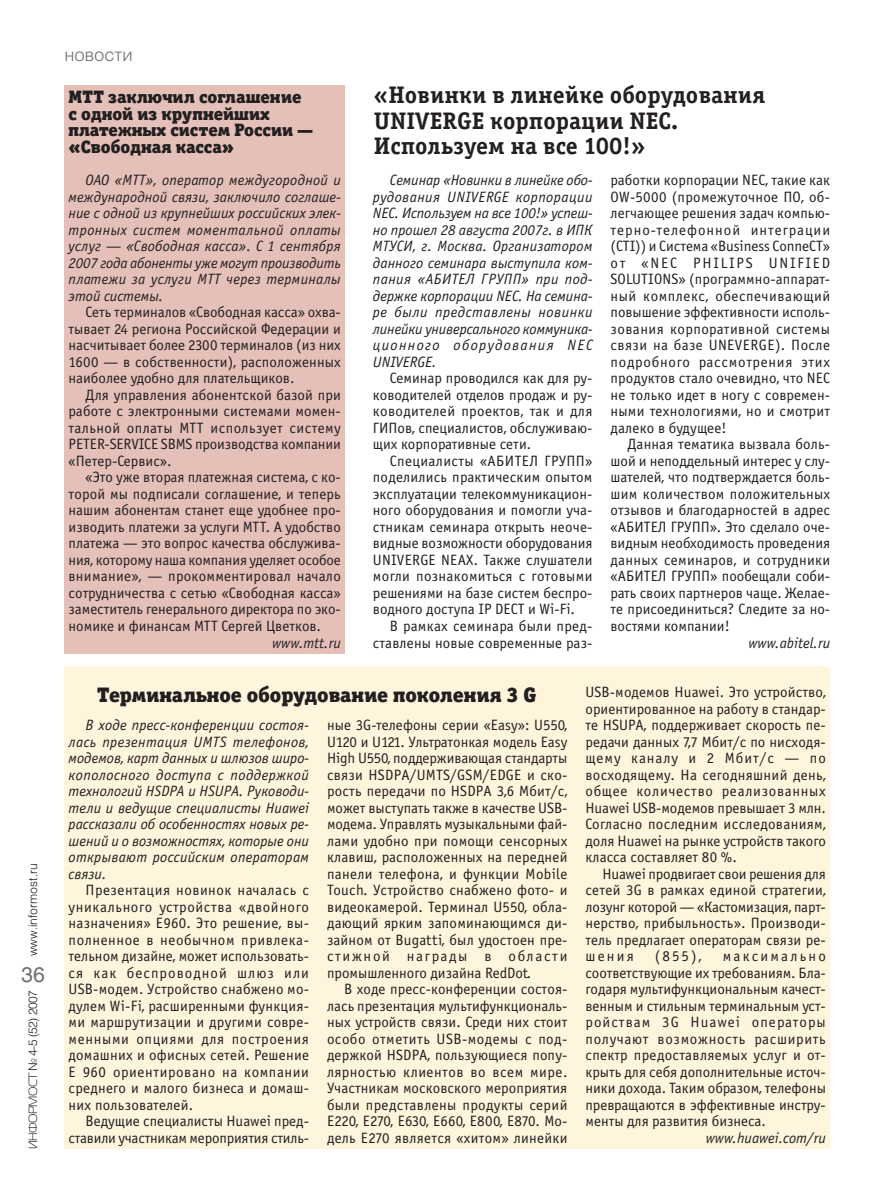
<style>
.page{position:relative;width:893px;height:1191px;background:#fff}
.page>*{position:absolute;margin:0;border:0;box-sizing:border-box;transform-origin:0 0}
.t1{font:24px/25.5px "Officina Serif Bold C";color:#231f20}
.t2{font:21px "Officina Serif Black C";color:#231f20}
.t3{font:21px "Helios";color:#6c6d70}
.t4{font:18px/16.5px "Officina Serif Black C";color:#231f20}
.t5{font:300 18px "Helios";color:#6c6d70}
.t6{font:15px/16.5px "Officina Sans Book C";color:#231f20;text-align:justify}
.t7{font:italic 15px/16.5px "Officina Sans Book C";color:#231f20;text-align:justify}
.t8{font:300 12px "Helios";color:#231f20}
.s1{font-family:"Magistral C";font-weight:400}
</style>
<div class="page">
<div style="left:64px;top:666px;width:766px;height:482px;background:#fef5dc"></div>
<div style="left:64px;top:85px;width:281px;height:568px;background:#e4c0b8"></div>
<p class="t8" style="left:28px;top:956px;width:94px;rotate:-90deg">www.informost.ru</p>
<h2 class="t3" style="left:21px;top:966px;width:25px">36</h2>
<p class="t8" style="left:29px;top:1149px;width:161px;rotate:-90deg"><span class="s1">ИНФОРМОСТ</span> № 4-5 (52) 2007</p>
<p class="t5" style="left:64px;top:48px;width:70px">новости</p>
<p class="t4" style="left:69px;top:90px;width:246px">МТТ заключил соглашение с одной из крупнейших платежных систем России — «Свободная касса»</p>
<p class="t7" style="left:69px;top:173px;width:274px;text-indent:17px">ОАО «МТТ», оператор междугородной и международной связи, заключило соглаше&shy;ние с одной из крупнейших российских элек&shy;тронных систем моментальной оплаты услуг — «Свободная касса». С 1 сентября 2007 года абоненты уже могут производить платежи за услуги МТТ через терминалы этой системы.</p>
<p class="t6" style="left:69px;top:305px;width:274px;text-indent:17px">Сеть терминалов «Свободная касса» охва&shy;тывает 24 региона Российской Федерации и насчитывает более 2300 терминалов (из них 1600 — в собственности), расположенных наиболее удобно для плательщиков.</p>
<p class="t6" style="left:69px;top:387px;width:274px;text-indent:17px">Для управления абонентской базой при работе с электронными системами момен&shy;тальной оплаты МТТ использует систему PETER-SERVICE SBMS производства компании «Петер-Сервис».</p>
<p class="t6" style="left:69px;top:470px;width:274px;text-indent:17px">«Это уже вторая платежная система, с ко&shy;торой мы подписали соглашение, и теперь нашим абонентам станет еще удобнее про&shy;изводить платежи за услуги МТТ. А удобство платежа — это вопрос качества обслужива&shy;ния, которому наша компания уделяет особое внимание», — прокомментировал начало сотрудничества с сетью «Свободная касса» заместитель генерального директора по эко&shy;номике и финансам МТТ Сергей Цветков.</p>
<p class="t7" style="left:272px;top:635px;width:70px">www.mtt.ru</p>
<h1 class="t1" style="left:374px;top:84px;width:393px">«Новинки в линейке оборудования<br>UNIVERGE корпорации NEC.<br>Используем на все 100!»</h1>
<p class="t7" style="left:373px;top:173px;width:221px;text-indent:17px">Семинар «Новинки в линейке обо&shy;рудования UNIVERGE корпорации NEC. Используем на все 100!» успеш&shy;но прошел 28 августа 2007г. в ИПК МТУСИ, г. Москва. Организатором данного семинара выступила ком&shy;пания «АБИТЕЛ ГРУПП» при под&shy;держке корпорации NEC. На семина&shy;ре были представлены новинки линейки универсального коммуника&shy;ционного оборудования NEC UNIVERGE.</p>
<p class="t6" style="left:373px;top:371px;width:221px;text-indent:17px">Семинар проводился как для ру&shy;ководителей отделов продаж и ру&shy;ководителей проектов, так и для ГИПов, специалистов, обслуживаю&shy;щих корпоративные сети.</p>
<p class="t6" style="left:373px;top:453px;width:221px;text-indent:17px">Специалисты «АБИТЕЛ ГРУПП» поделились практическим опытом эксплуатации телекоммуникацион&shy;ного оборудования и помогли уча&shy;стникам семинара открыть неоче&shy;видные возможности оборудования UNIVERGE NEAX. Также слушатели могли познакомиться с готовыми решениями на базе систем беспро&shy;водного доступа IP DECT и Wi-Fi.</p>
<p class="t6" style="left:373px;top:618px;width:221px;text-align:right">В рамках семинара были пред&shy;ставлены новые современные раз-</p>
<p class="t6" style="left:610px;top:173px;width:221px">работки корпорации NEC, такие как OW-5000 (промежуточное ПО, об&shy;легчающее решения задач компью&shy;терно-телефонной интеграции (CTI)) и Cистема «Business ConneCT» от «NEC PHILIPS UNIFIED SOLUTIONS» (программно-аппарат&shy;ный комплекс, обеспечивающий повышение эффективности исполь&shy;зования корпоративной системы связи на базе UNEVERGE). После подробного рассмотрения этих продуктов стало очевидно, что NEC не только идет в ногу с современ&shy;ными технологиями, но и смотрит далеко в будущее!</p>
<p class="t6" style="left:610px;top:437px;width:221px;text-indent:17px">Данная тематика вызвала боль&shy;шой и неподдельный интерес у слу&shy;шателей, что подтверждается боль&shy;шим количеством положительных отзывов и благодарностей в адрес «АБИТЕЛ ГРУПП». Это сделало оче&shy;видным необходимость проведения данных семинаров, и сотрудники «АБИТЕЛ ГРУПП» пообещали соби&shy;рать своих партнеров чаще. Желае&shy;те присоединиться? Следите за но&shy;востями компании!</p>
<p class="t7" style="left:748px;top:635px;width:83px">www.abitel.ru</p>
<h2 class="t2" style="left:97px;top:686px;width:440px">Терминальное оборудование поколения 3 G</h2>
<p class="t7" style="left:69px;top:717px;width:242px;text-indent:17px">В ходе пресс-конференции состоя&shy;лась презентация UMTS телефонов, модемов, карт данных и шлюзов широ&shy;кополосного доступа с поддержкой технологий HSDPA и HSUPA. Руководи&shy;тели и ведущие специалисты Huawei рассказали об особенностях новых ре&shy;шений и о возможностях, которые они открывают российским операторам связи.</p>
<p class="t6" style="left:69px;top:882px;width:242px;text-indent:17px">Презентация новинок началась с уникального устройства «двойного назначения» E960. Это решение, вы&shy;полненное в необычном привлека&shy;тельном дизайне, может использовать&shy;ся как беспроводной шлюз или USB-модем. Устройство снабжено мо&shy;дулем Wi-Fi, расширенными функция&shy;ми маршрутизации и другими совре&shy;менными опциями для построения домашних и офисных сетей. Решение E 960 ориентировано на компании среднего и малого бизнеса и домаш&shy;них пользователей.</p>
<p class="t6" style="left:69px;top:1113px;width:242px;text-align:right">Ведущие специалисты Huawei пред&shy;ставили участникам мероприятия стиль-</p>
<p class="t6" style="left:327px;top:717px;width:242px">ные 3G-телефоны серии «Easy»: U550, U120 и U121. Ультратонкая модель Easy High U550, поддерживающая стандарты связи HSDPA/UMTS/GSM/EDGE и ско&shy;рость передачи по HSDPA 3,6 Мбит/с, может выступать также в качестве USB&shy;модема. Управлять музыкальными фай&shy;лами удобно при помощи сенсорных клавиш, расположенных на передней панели телефона, и функции Mobile Touch. Устройство снабжено фото- и видеокамерой. Терминал U550, обла&shy;дающий ярким запоминающимся ди&shy;зайном от Bugatti, был удостоен пре&shy;стижной награды в области промышленного дизайна RedDot.</p>
<p class="t6" style="left:327px;top:981px;width:242px;text-indent:17px">В ходе пресс-конференции состоя&shy;лась презентация мультифункциональ&shy;ных устройств связи. Среди них стоит особо отметить USB-модемы с под&shy;держкой HSDPA, пользующиеся попу&shy;лярностью клиентов во всем мире.<br>Участникам московского мероприятия были представлены продукты серий E220, E270, E630, E660, E800, E870. Мо&shy;дель E270 является «хитом» линейки</p>
<p class="t6" style="left:585px;top:684px;width:242px">USB-модемов Huawei. Это устройство, ориентированное на работу в стандар&shy;те HSUPA, поддерживает скорость пе&shy;редачи данных 7,7 Мбит/с по нисходя&shy;щему каналу и 2 Мбит/с — по восходящему. На сегодняшний день, общее количество реализованных Huawei USB-модемов превышает 3 млн.<br>Согласно последним исследованиям, доля Huawei на рынке устройств такого класса составляет 80 %.</p>
<p class="t6" style="left:585px;top:866px;width:242px;text-indent:17px">Huawei продвигает свои решения для сетей 3G в рамках единой стратегии, лозунг которой — «Кастомизация, парт&shy;нерство, прибыльность». Производи&shy;тель предлагает операторам связи ре&shy;шения</p>
<p class="t6" style="left:654px;top:948px;width:48px">(855),</p>
<p class="t6" style="left:585px;top:948px;width:242px;text-indent:137px">максимально соответствующие их требованиям. Бла&shy;годаря мультифункциональным качест&shy;венным и стильным терминальным уст&shy;ройствам 3G Huawei операторы получают возможность расширить спектр предоставляемых услуг и от&shy;крыть для себя дополнительные источ&shy;ники дохода. Таким образом, телефоны превращаются в эффективные инстру&shy;менты для развития бизнеса.</p>
<p class="t7" style="left:705px;top:1130px;width:122px">www.huawei.com/ru</p>
</div>
